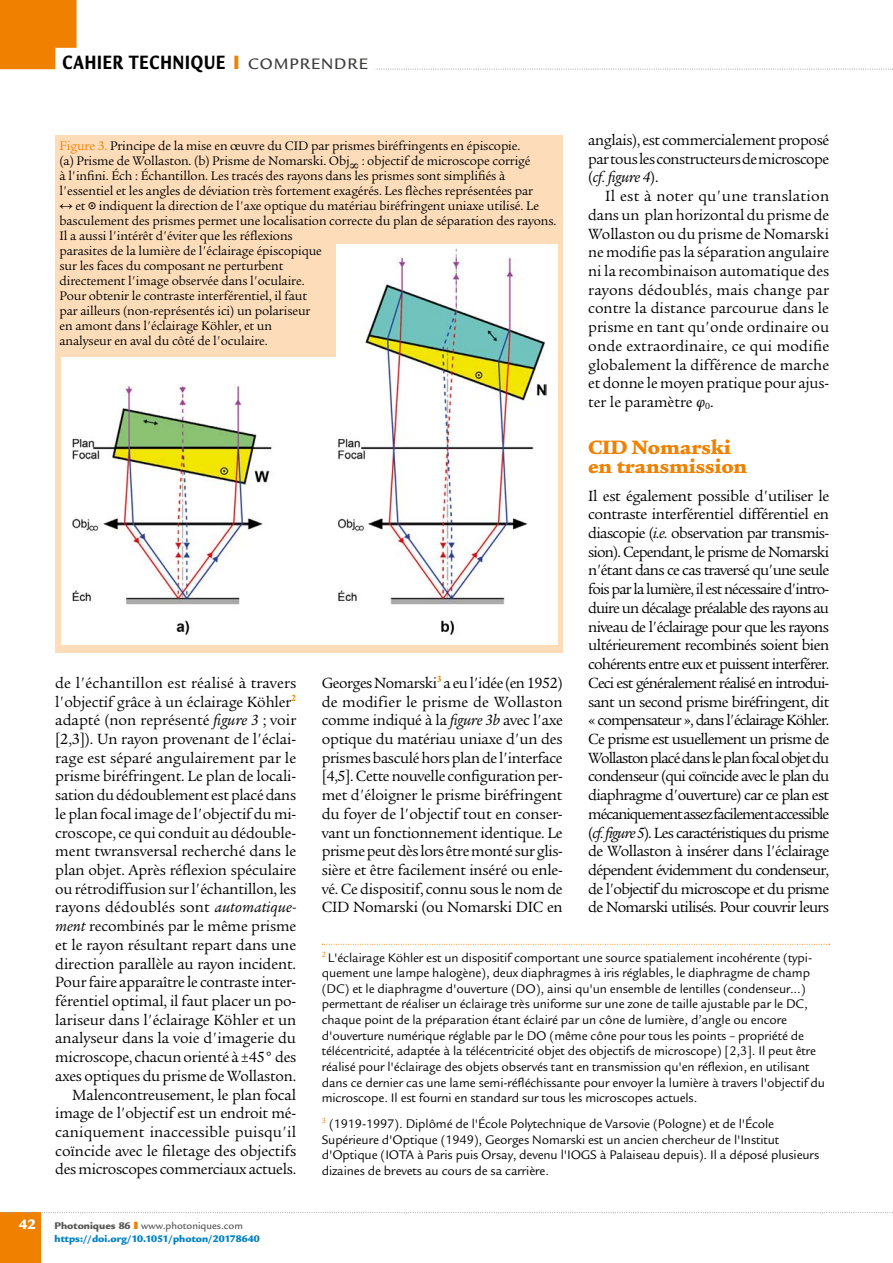
<style>
.page{position:relative;width:893px;height:1263px;background:#fff}
.page>*{position:absolute;margin:0;border:0;box-sizing:border-box;transform-origin:0 0}
.t1{font:900 21px "Legacy Sans";letter-spacing:.06em;color:#000;scale:.72 1}
.t2{font:900 21px/18.8px "Legacy Serif";letter-spacing:-.01em;color:#f08100}
.t3{font:16.05px/18.8px "Legacy Serif";letter-spacing:-.01em;color:#000;text-align:justify}
.t4{font:900 15px "Legacy Sans";color:#fff}
.t5{font:13.5px/15.6px "Legacy Sans";letter-spacing:-.01em;color:#000}
.t6{font:13.5px/15px "Legacy Serif";letter-spacing:-.01em;color:#000}
.t7{font:900 10.5px/12.9px "Legacy Sans";color:#0081c3}
.s1{color:#f08100}
.s2{font-weight:500;font-size:16.5px;color:#3c3c3b}
.s3{font-style:italic}
.s4{font-family:"Minion Pro";font-style:italic}
.s5{font-family:"Times New Roman"}
.s6{font-family:"Menlo"}
.s7{color:#575756}
.s8{font-weight:500;color:#575756}
</style>
<div class="page">
<div style="left:0;top:1213px;width:40px;height:50px;background:#f08100"></div>
<svg style="left:0;top:0;width:893px;height:70px"></svg>
<svg style="left:0;top:1212px;width:893px;height:1px"></svg>
<svg style="left:322px;top:944px;width:508px;height:1px"></svg>
<div style="left:55px;top:136px;width:508px;height:517px;background:#fddcba"></div>
<div style="left:62px;top:244px;width:496px;height:401px;background:#fff"></div>
<img style="left:73px;top:248px;width:474px;height:388px">
<div style="left:60px;top:136px;width:276px;height:220px;background:#fddcba"></div>
<h1 class="t1" style="left:63px;top:50px;width:346px">CAHIER TECHNIQUE <span class="s1">I</span> <span class="s2">Comprendre</span></h1>
<p class="t3" style="left:588px;top:131px;width:242px">anglais), est commercialement proposé par tous les constructeurs de microscope (<span class="s3">cf. figure 4</span>).</p>
<p class="t3" style="left:588px;top:187px;width:242px;text-indent:17px">Il est à noter qu'une translation dans un plan horizontal du prisme de Wollaston ou du prisme de Nomarski ne modifie pas la séparation angulaire ni la recombinaison automatique des rayons dédoublés, mais change par contre la distance parcourue dans le prisme en tant qu'onde ordinaire ou onde extraordinaire, ce qui modifie globalement la différence de marche et donne le moyen pratique pour ajus&shy;ter le paramètre <span class="s4">φ</span><sub>0</sub>.</p>
<h1 class="t2" style="left:588px;top:438px;width:161px">CID Nomarski en transmission</h1>
<p class="t3" style="left:588px;top:486px;width:243px">Il est également possible d'utiliser le contraste interférentiel différentiel en diascopie (<span class="s3">i.e.</span> observation par transmis&shy;sion). Cependant, le prisme de Nomarski n'étant dans ce cas traversé qu'une seule fois par la lumière, il est nécessaire d'intro&shy;duire un décalage préalable des rayons au niveau de l'éclairage pour que les rayons ultérieurement recombinés soient bien cohérents entre eux et puissent interférer.<br>Ceci est généralement réalisé en introdui&shy;sant un second prisme biréfringent, dit « compensateur », dans l'éclairage Köhler.<br>Ce prisme est usuellement un prisme de Wollaston placé dans le plan focal objet du condenseur (qui coïncide avec le plan du diaphragme d'ouverture) car ce plan est mécaniquement assez facilement accessible (<span class="s3">cf. figure 5</span>). Les caractéristiques du prisme de Wollaston à insérer dans l'éclairage dépendent évidemment du condenseur, de l'objectif du microscope et du prisme de Nomarski utilisés. Pour couvrir leurs</p>
<p class="t5" style="left:322px;top:950px;width:505px"><sup>2</sup> L'éclairage Köhler est un dispositif comportant une source spatialement incohérente (typi&shy;quement une lampe halogène), deux diaphragmes à iris réglables, le diaphragme de champ (DC) et le diaphragme d'ouverture (DO), ainsi qu'un ensemble de lentilles (condenseur...) permettant de réaliser un éclairage très uniforme sur une zone de taille ajustable par le DC, chaque point de la préparation étant éclairé par un cône de lumière, d’angle ou encore d'ouverture numérique réglable par le DO (même cône pour tous les points – propriété de télécentricité, adaptée à la télécentricité objet des objectifs de microscope) [2,3]. Il peut être réalisé pour l'éclairage des objets observés tant en transmission qu'en réflexion, en utilisant dans ce dernier cas une lame semi-réfléchissante pour envoyer la lumière à travers l'objectif du microscope. Il est fourni en standard sur tous les microscopes actuels.</p>
<p class="t5" style="left:322px;top:1116px;width:499px"><sup>3</sup> (1919-1997). Diplômé de l'École Polytechnique de Varsovie (Pologne) et de l'École Supérieure d'Optique (1949), Georges Nomarski est un ancien chercheur de l'Institut d'Optique (IOTA à Paris puis Orsay, devenu l'IOGS à Palaiseau depuis). Il a déposé plusieurs dizaines de brevets au cours de sa carrière.</p>
<p class="t6" style="left:60px;top:139px;width:498px"><span class="s1">Figure 3.</span> Principe de la mise en œuvre du CID par prismes biréfringents en épiscopie.<br>(a) Prisme de Wollaston. (b) Prisme de Nomarski. Obj∞ : objectif de microscope corrigé<br>à l'infini. Éch : Échantillon. Les tracés des rayons dans les prismes sont simplifiés à l'essentiel et les angles de déviation très fortement exagérés. Les flèches représentées par<br><span class="s5">↔</span> et <span class="s6">⊙</span> indiquent la direction de l'axe optique du matériau biréfringent uniaxe utilisé. Le basculement des prismes permet une localisation correcte du plan de séparation des rayons.<br>Il a aussi l'intérêt d'éviter que les réflexions<br>parasites de la lumière de l'éclairage épiscopique<br>sur les faces du composant ne perturbent<br>directement l'image observée dans l'oculaire.<br>Pour obtenir le contraste interférentiel, il faut<br>par ailleurs (non-représentés ici) un polariseur<br>en amont dans l'éclairage Köhler, et un<br>analyseur en aval du côté de l'oculaire.</p>
<p class="t3" style="left:55px;top:673px;width:243px;text-align:right">de l'échantillon est réalisé à travers l'objectif grâce à un éclairage Köhler<sup>2 </sup>adapté (non représenté <span class="s3">figure 3</span> ; voir [2,3]). Un rayon provenant de l'éclai&shy;rage est séparé angulairement par le prisme biréfringent. Le plan de locali&shy;sation du dédoublement est placé dans le plan focal image de l'objectif du mi&shy;croscope, ce qui conduit au dédouble&shy;ment twransversal recherché dans le plan objet. Après réflexion spéculaire ou rétrodiffusion sur l'échantillon, les rayons dédoublés sont <span class="s3">automatique&shy;ment</span> recombinés par le même prisme et le rayon résultant repart dans une direction parallèle au rayon incident.<br>Pour faire apparaître le contraste inter&shy;férentiel optimal, il faut placer un po&shy;lariseur dans l'éclairage Köhler et un analyseur dans la voie d'imagerie du microscope, chacun orienté à ±45° des axes optiques du prisme de Wollaston.<br>Malencontreusement, le plan focal image de l'objectif est un endroit mé&shy;caniquement inaccessible puisqu'il coïncide avec le filetage des objectifs des microscopes commerciaux actuels.</p>
<p class="t3" style="left:322px;top:673px;width:242px">Georges Nomarski<sup>3</sup> a eu l'idée (en 1952) de modifier le prisme de Wollaston comme indiqué à la <span class="s3">figure 3b</span> avec l'axe optique du matériau uniaxe d'un des prismes basculé hors plan de l'interface [4,5]. Cette nouvelle configuration per&shy;met d'éloigner le prisme biréfringent du foyer de l'objectif tout en conser&shy;vant un fonctionnement identique. Le prisme peut dès lors être monté sur glis&shy;sière et être facilement inséré ou enle&shy;vé. Ce dispositif, connu sous le nom de CID Nomarski (ou Nomarski DIC en</p>
<p class="t4" style="left:19px;top:1215px;width:19px">42</p>
<p class="t7" style="left:55px;top:1219px;width:207px"><span class="s7">Photoniques 86</span> <span class="s1">❚</span> <span class="s8">www.photoniques.com </span>https://doi.org/10.1051/photon/20178640</p>
</div>
